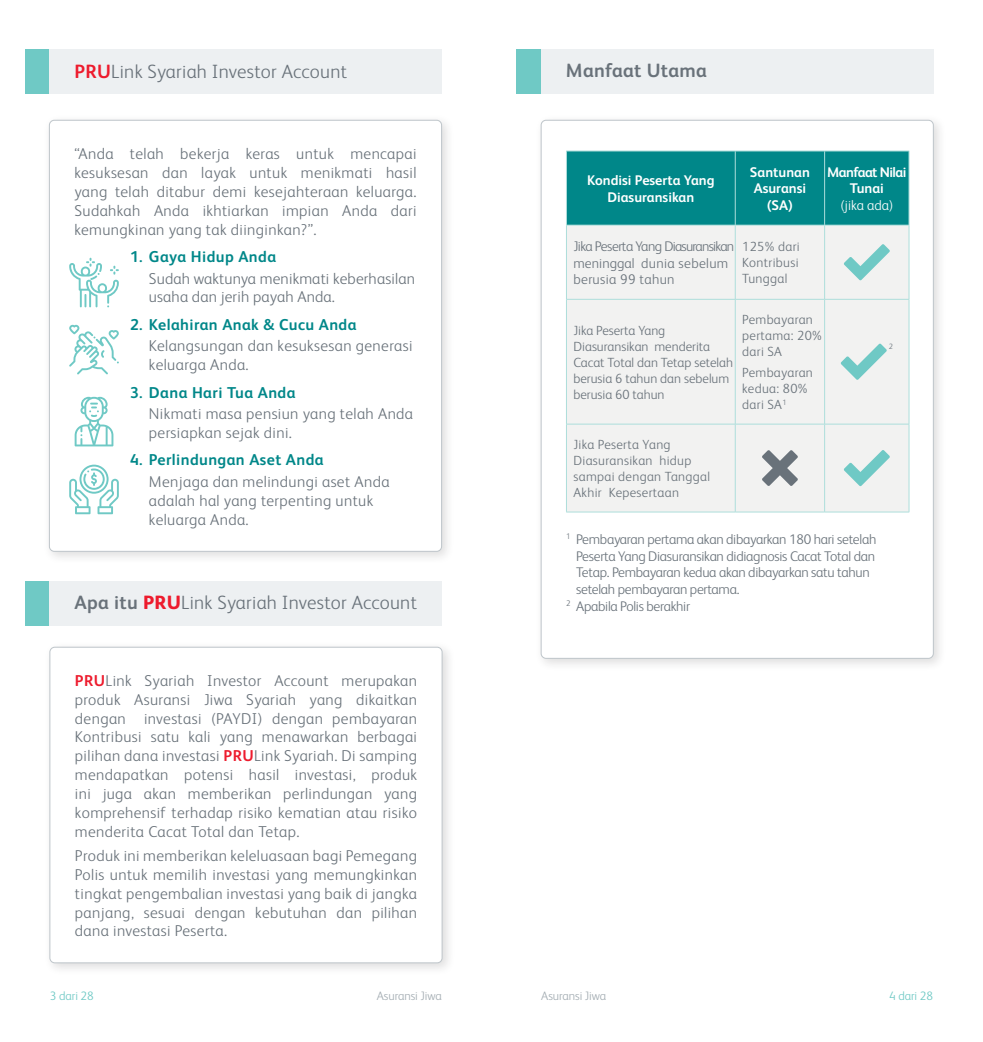
<style>
.page{position:relative;width:983px;height:1042px;background:#fff}
.page>*{position:absolute;margin:0;border:0;box-sizing:border-box;transform-origin:0 0}
.t1{font:300 19.25px "FS Albert Pro";letter-spacing:.015em;color:#69727a}
.t2{font:700 19.25px "FS Albert Pro";letter-spacing:.015em;color:#69727a}
.t3{font:300 15.75px/18.9px "FS Albert Pro";letter-spacing:.025em;color:#69727a}
.t4{font:700 15.75px "FS Albert Pro";letter-spacing:.025em;color:#008789}
.t5{font:300 14px/16.8px "FS Albert Pro";letter-spacing:-.02em;color:#69727a}
.t6{font:300 14px/16.8px "FS Albert Pro";letter-spacing:.005em;color:#69727a}
.t7{font:700 14px/16.8px "FS Albert Pro";color:#fff;text-align:center}
.t8{font:700 14px/16.8px "FS Albert Pro";letter-spacing:-.04em;color:#fff;text-align:center}
.t9{font:300 14px "FS Albert Pro";color:#fff}
.t10{font:300 13.3px/15.9px "FS Albert Pro";letter-spacing:.02em;color:#69727a}
.t11{font:300 13.3px/15.9px "FS Albert Pro";color:#69727a}
.t12{font:300 12.25px "FS Albert Pro";letter-spacing:-.005em;color:#a3acb2}
.t13{font:300 12.25px "FS Albert Pro";letter-spacing:-.005em;color:#6fc9c5}
.t14{font:300 8.22px "FS Albert Pro";color:#69727a}
.t15{font:300 7.7px "FS Albert Pro";color:#69727a}
.s1{font-weight:700;color:#ed1b2d}
.s2{font-weight:700}
.s3{font-weight:800;color:#ed1b2d}
</style>
<div class="page">
<div style="left:25px;top:50px;width:25px;height:44px;background:#6fc9c5"></div>
<div style="left:50px;top:50px;width:391px;height:44px;background:#edf0f2"></div>
<div style="left:43px;top:114px;width:411px;height:450px;background:#231f20;opacity:.15"></div>
<div style="left:49px;top:120px;width:392px;height:431px;background:#fff;border-radius:5px"></div>
<div style="left:43px;top:641px;width:412px;height:335px;background:#231f20;opacity:.15"></div>
<div style="left:50px;top:647px;width:392px;height:316px;background:#fff;border-radius:5px"></div>
<div style="left:50px;top:647px;width:392px;height:316px;border:1px solid #bec5ca;border-radius:5px"></div>
<svg style="left:69px;top:465px;width:50px;height:49px"></svg>
<svg style="left:75px;top:397px;width:38px;height:49px"></svg>
<svg style="left:69px;top:325px;width:50px;height:49px"></svg>
<svg style="left:69px;top:258px;width:50px;height:49px"></svg>
<div style="left:516px;top:50px;width:25px;height:44px;background:#6fc9c5"></div>
<div style="left:541px;top:50px;width:392px;height:44px;background:#edf0f2"></div>
<div style="left:534px;top:114px;width:412px;height:557px;background:#231f20;opacity:.15"></div>
<div style="left:541px;top:120px;width:392px;height:538px;background:#fff;border-radius:5px"></div>
<div style="left:567px;top:152px;width:341px;height:73px;background:#008789"></div>
<div style="left:567px;top:226px;width:341px;height:286px;background:#f2f2f1"></div>
<hr style="left:566px;top:151px;width:169px;height:1px;background:#addedb">
<hr style="left:566px;top:151px;width:1px;height:74px;background:#addedb">
<hr style="left:735px;top:151px;width:89px;height:1px;background:#addedb">
<hr style="left:734px;top:151px;width:1px;height:74px;background:#addedb">
<hr style="left:824px;top:151px;width:85px;height:1px;background:#addedb">
<hr style="left:824px;top:151px;width:1px;height:74px;background:#addedb">
<hr style="left:908px;top:151px;width:1px;height:74px;background:#addedb">
<hr style="left:566px;top:225px;width:169px;height:1px;background:#addedb">
<hr style="left:566px;top:225px;width:1px;height:74px;background:#addedb">
<hr style="left:735px;top:225px;width:89px;height:1px;background:#addedb">
<hr style="left:734px;top:225px;width:1px;height:74px;background:#addedb">
<hr style="left:824px;top:225px;width:85px;height:1px;background:#addedb">
<hr style="left:824px;top:225px;width:1px;height:74px;background:#addedb">
<hr style="left:908px;top:225px;width:1px;height:74px;background:#addedb">
<hr style="left:566px;top:299px;width:169px;height:1px;background:#addedb">
<hr style="left:566px;top:299px;width:1px;height:125px;background:#addedb">
<hr style="left:735px;top:299px;width:89px;height:1px;background:#addedb">
<hr style="left:734px;top:299px;width:1px;height:125px;background:#addedb">
<hr style="left:824px;top:299px;width:85px;height:1px;background:#addedb">
<hr style="left:824px;top:299px;width:1px;height:125px;background:#addedb">
<hr style="left:908px;top:299px;width:1px;height:125px;background:#addedb">
<hr style="left:566px;top:424px;width:169px;height:1px;background:#addedb">
<hr style="left:566px;top:424px;width:1px;height:88px;background:#addedb">
<hr style="left:566px;top:512px;width:169px;height:1px;background:#addedb">
<hr style="left:735px;top:424px;width:89px;height:1px;background:#addedb">
<hr style="left:734px;top:424px;width:1px;height:88px;background:#addedb">
<hr style="left:735px;top:512px;width:89px;height:1px;background:#addedb">
<hr style="left:824px;top:424px;width:85px;height:1px;background:#addedb">
<hr style="left:824px;top:424px;width:1px;height:88px;background:#addedb">
<hr style="left:908px;top:424px;width:1px;height:88px;background:#addedb">
<hr style="left:824px;top:512px;width:85px;height:1px;background:#addedb">
<svg style="left:843px;top:244px;width:46px;height:36px"></svg>
<svg style="left:840px;top:343px;width:46px;height:37px"></svg>
<svg style="left:761px;top:450px;width:36px;height:36px"></svg>
<svg style="left:843px;top:450px;width:46px;height:36px"></svg>
<div style="left:25px;top:581px;width:25px;height:45px;background:#6fc9c5"></div>
<div style="left:50px;top:581px;width:391px;height:45px;background:#edf0f2"></div>
<p class="t1" style="left:74px;top:58px;width:274px"><span class="s1">PRU</span>Link Syariah Investor Account</p>
<p class="t2" style="left:566px;top:57px;width:142px">Manfaat Utama</p>
<p class="t3" style="left:74px;top:143px;width:343px;text-align:justify">“Anda telah bekerja keras untuk mencapai kesuksesan dan layak untuk menikmati hasil yang telah ditabur demi kesejahteraan keluarga.<br>Sudahkah Anda ikhtiarkan impian Anda dari kemungkinan yang tak diinginkan?”.</p>
<p class="t4" style="left:130px;top:246px;width:147px">1. Gaya Hidup Anda</p>
<p class="t3" style="left:149px;top:268px;width:267px">Sudah waktunya menikmati keberhasilan usaha dan jerih payah Anda.</p>
<p class="t4" style="left:130px;top:313px;width:228px">2. Kelahiran Anak &amp; Cucu Anda</p>
<p class="t3" style="left:149px;top:335px;width:265px">Kelangsungan dan kesuksesan generasi keluarga Anda.</p>
<p class="t4" style="left:130px;top:381px;width:167px">3. Dana Hari Tua Anda</p>
<p class="t3" style="left:149px;top:403px;width:266px">Nikmati masa pensiun yang telah Anda persiapkan sejak dini.</p>
<p class="t4" style="left:130px;top:449px;width:195px">4. Perlindungan Aset Anda</p>
<p class="t3" style="left:149px;top:471px;width:242px">Menjaga dan melindungi aset Anda adalah hal yang terpenting untuk keluarga Anda.</p>
<p class="t7" style="left:587px;top:171px;width:129px">Kondisi Peserta Yang<br>Diasuransikan</p>
<p class="t7" style="left:749px;top:163px;width:61px">Santunan<br>Asuransi (SA)</p>
<p class="t8" style="left:827px;top:163px;width:81px">Manfaat Nilai<br>Tunai</p>
<p class="t9" style="left:839px;top:196px;width:55px">(jika ada)</p>
<p class="t6" style="left:573px;top:237px;width:162px">Jika Peserta Yang Diasuransikan meninggal dunia sebelum berusia 99 tahun</p>
<p class="t10" style="left:742px;top:238px;width:59px;text-align:justify">125% dari Kontribusi Tunggal</p>
<p class="t11" style="left:573px;top:321px;width:161px">Jika Peserta Yang<br>Diasuransikan menderita<br>Cacat Total dan Tetap setelah berusia 6 tahun dan sebelum berusia 60 tahun</p>
<p class="t10" style="left:742px;top:311px;width:81px">Pembayaran pertama: 20% dari SA</p>
<p class="t15" style="left:888px;top:341px;width:6px">2</p>
<p class="t10" style="left:742px;top:364px;width:72px">Pembayaran kedua: 80% dari SA<sup>1</sup></p>
<p class="t10" style="left:573px;top:436px;width:138px">Jika Peserta Yang<br>Diasuransikan hidup sampai dengan Tanggal<br>Akhir Kepesertaan</p>
<p class="t5" style="left:576px;top:530px;width:301px;text-indent:-10px"><sup>1</sup> Pembayaran pertama akan dibayarkan 180 hari setelah Peserta Yang Diasuransikan didiagnosis Cacat Total dan Tetap. Pembayaran kedua akan dibayarkan satu tahun setelah pembayaran pertama.</p>
<p class="t14" style="left:566px;top:598px;width:6px">2</p>
<p class="t1" style="left:74px;top:589px;width:344px"><span class="s2">Apa itu</span> <span class="s3">PRU</span>Link Syariah Investor Account</p>
<p class="t5" style="left:576px;top:597px;width:115px">Apabila Polis berakhir</p>
<p class="t3" style="left:75px;top:670px;width:343px;text-align:justify"><span class="s1">PRU</span>Link Syariah Investor Account merupakan produk Asuransi Jiwa Syariah yang dikaitkan dengan investasi (PAYDI) dengan pembayaran Kontribusi satu kali yang menawarkan berbagai pilihan dana investasi <span class="s1">PRU</span>Link Syariah. Di samping mendapatkan potensi hasil investasi, produk ini juga akan memberikan perlindungan yang komprehensif terhadap risiko kematian atau risiko menderita Cacat Total dan Tetap.</p>
<p class="t3" style="left:75px;top:845px;width:343px;text-align:justify">Produk ini memberikan keleluasaan bagi Pemegang Polis untuk memilih investasi yang memungkinkan tingkat pengembalian investasi yang baik di jangka panjang, sesuai dengan kebutuhan dan pilihan dana investasi Peserta.</p>
<p class="t13" style="left:50px;top:987px;width:45px">3 dari 28</p>
<p class="t12" style="left:377px;top:987px;width:66px">Asuransi Jiwa</p>
<p class="t12" style="left:541px;top:987px;width:66px">Asuransi Jiwa</p>
<p class="t13" style="left:888px;top:987px;width:45px">4 dari 28</p>
</div>
